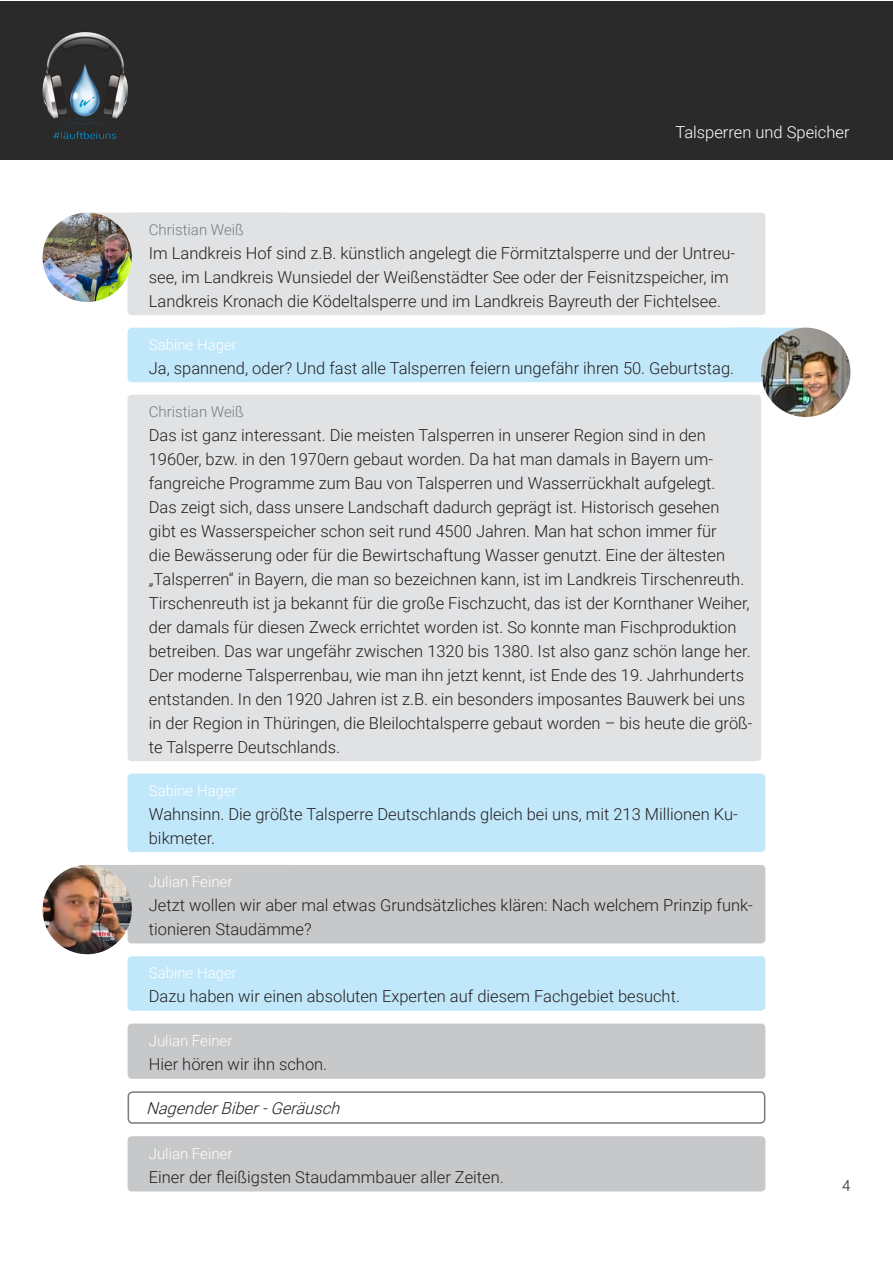
<style>
.page{position:relative;width:893px;height:1263px;background:#fff}
.page>*{position:absolute;margin:0;border:0;box-sizing:border-box;transform-origin:0 0}
.t1{font:300 16.5px/24px "Roboto";color:#231f20}
.t2{font:italic 300 16.5px "Roboto";color:#231f20}
.t3{font:300 16.5px "Roboto";color:#fff}
.t4{font:300 15px "Roboto";color:#fff}
.t5{font:300 15px "Roboto";color:#787a7d}
.t6{font:300 15px "Roboto";color:#231f20}
</style>
<div class="page">
<div style="left:0;top:1px;width:893px;height:159px;background:#2a2a2a"></div>
<img style="left:42px;top:32px;width:86px;height:107px">
<div style="left:89px;top:865px;width:205px;height:28px;background:#c7c8ca;border-radius:4px"></div>
<div style="left:728px;top:328px;width:82px;height:32px;background:#c1e8fa;border-radius:4px"></div>
<div style="left:83px;top:213px;width:205px;height:28px;background:#e1e2e4;border-radius:4px"></div>
<div style="left:128px;top:213px;width:637px;height:102px;background:#e1e2e4;border-radius:4px"></div>
<div style="left:128px;top:328px;width:637px;height:54px;background:#c1e8fa;border-radius:4px"></div>
<div style="left:128px;top:395px;width:633px;height:366px;background:#e1e2e4;border-radius:4px"></div>
<div style="left:128px;top:865px;width:637px;height:78px;background:#c7c8ca;border-radius:4px"></div>
<div style="left:128px;top:956px;width:637px;height:55px;background:#c1e8fa;border-radius:4px"></div>
<div style="left:128px;top:1023px;width:637px;height:56px;background:#c7c8ca;border-radius:4px"></div>
<div style="left:128px;top:773px;width:637px;height:79px;background:#c1e8fa;border-radius:4px"></div>
<div style="left:128px;top:1091px;width:637px;height:33px;border:2px solid #787a7d;border-radius:4px"></div>
<div style="left:128px;top:1136px;width:637px;height:55px;background:#c7c8ca;border-radius:4px"></div>
<img style="left:43px;top:865px;width:89px;height:89px;border-radius:45px">
<img style="left:761px;top:328px;width:89px;height:89px;border-radius:45px">
<img style="left:43px;top:213px;width:89px;height:89px;border-radius:45px">
<p class="t3" style="left:675px;top:121px;width:176px">Talsperren und Speicher</p>
<p class="t5" style="left:149px;top:219px;width:97px">Christian Weiß</p>
<p class="t1" style="left:149px;top:240px;width:588px">Im Landkreis Hof sind z.B. künstlich angelegt die Förmitztalsperre und der Untreu&shy;see, im Landkreis Wunsiedel der Weißenstädter See oder der Feisnitzspeicher, im<br>Landkreis Kronach die Ködeltalsperre und im Landkreis Bayreuth der Fichtelsee.</p>
<p class="t4" style="left:149px;top:334px;width:90px">Sabine Hager</p>
<p class="t1" style="left:149px;top:355px;width:587px">Ja, spannend, oder? Und fast alle Talsperren feiern ungefähr ihren 50. Geburtstag.</p>
<p class="t5" style="left:149px;top:401px;width:97px">Christian Weiß</p>
<p class="t1" style="left:149px;top:422px;width:605px">Das ist ganz interessant. Die meisten Talsperren in unserer Region sind in den 1960er, bzw. in den 1970ern gebaut worden. Da hat man damals in Bayern um&shy;fangreiche Programme zum Bau von Talsperren und Wasserrückhalt aufgelegt.<br>Das zeigt sich, dass unsere Landschaft dadurch geprägt ist. Historisch gesehen<br>gibt es Wasserspeicher schon seit rund 4500 Jahren. Man hat schon immer für<br>die Bewässerung oder für die Bewirtschaftung Wasser genutzt. Eine der ältesten „Talsperren“ in Bayern, die man so bezeichnen kann, ist im Landkreis Tirschenreuth.<br>Tirschenreuth ist ja bekannt für die große Fischzucht, das ist der Kornthaner Weiher, der damals für diesen Zweck errichtet worden ist. So konnte man Fischproduktion betreiben. Das war ungefähr zwischen 1320 bis 1380. Ist also ganz schön lange her.<br>Der moderne Talsperrenbau, wie man ihn jetzt kennt, ist Ende des 19. Jahrhunderts entstanden. In den 1920 Jahren ist z.B. ein besonders imposantes Bauwerk bei uns in der Region in Thüringen, die Bleilochtalsperre gebaut worden – bis heute die größ&shy;te Talsperre Deutschlands.</p>
<p class="t4" style="left:149px;top:780px;width:90px">Sabine Hager</p>
<p class="t1" style="left:149px;top:801px;width:591px">Wahnsinn. Die größte Talsperre Deutschlands gleich bei uns, mit 213 Millionen Ku&shy;bikmeter.</p>
<p class="t4" style="left:149px;top:871px;width:85px">Julian Feiner</p>
<p class="t1" style="left:149px;top:892px;width:606px">Jetzt wollen wir aber mal etwas Grundsätzliches klären: Nach welchem Prinzip funk&shy;tionieren Staudämme?</p>
<p class="t4" style="left:149px;top:962px;width:90px">Sabine Hager</p>
<p class="t1" style="left:149px;top:984px;width:533px">Dazu haben wir einen absoluten Experten auf diesem Fachgebiet besucht.</p>
<p class="t4" style="left:149px;top:1030px;width:85px">Julian Feiner</p>
<p class="t1" style="left:149px;top:1051px;width:180px">Hier hören wir ihn schon.</p>
<p class="t2" style="left:146px;top:1096px;width:201px">NagenderBiber-Geräusch</p>
<p class="t4" style="left:149px;top:1143px;width:85px">Julian Feiner</p>
<p class="t1" style="left:149px;top:1164px;width:356px">Einer der fleißigsten Staudammbauer aller Zeiten.</p>
<p class="t6" style="left:842px;top:1175px;width:10px">4</p>
</div>
